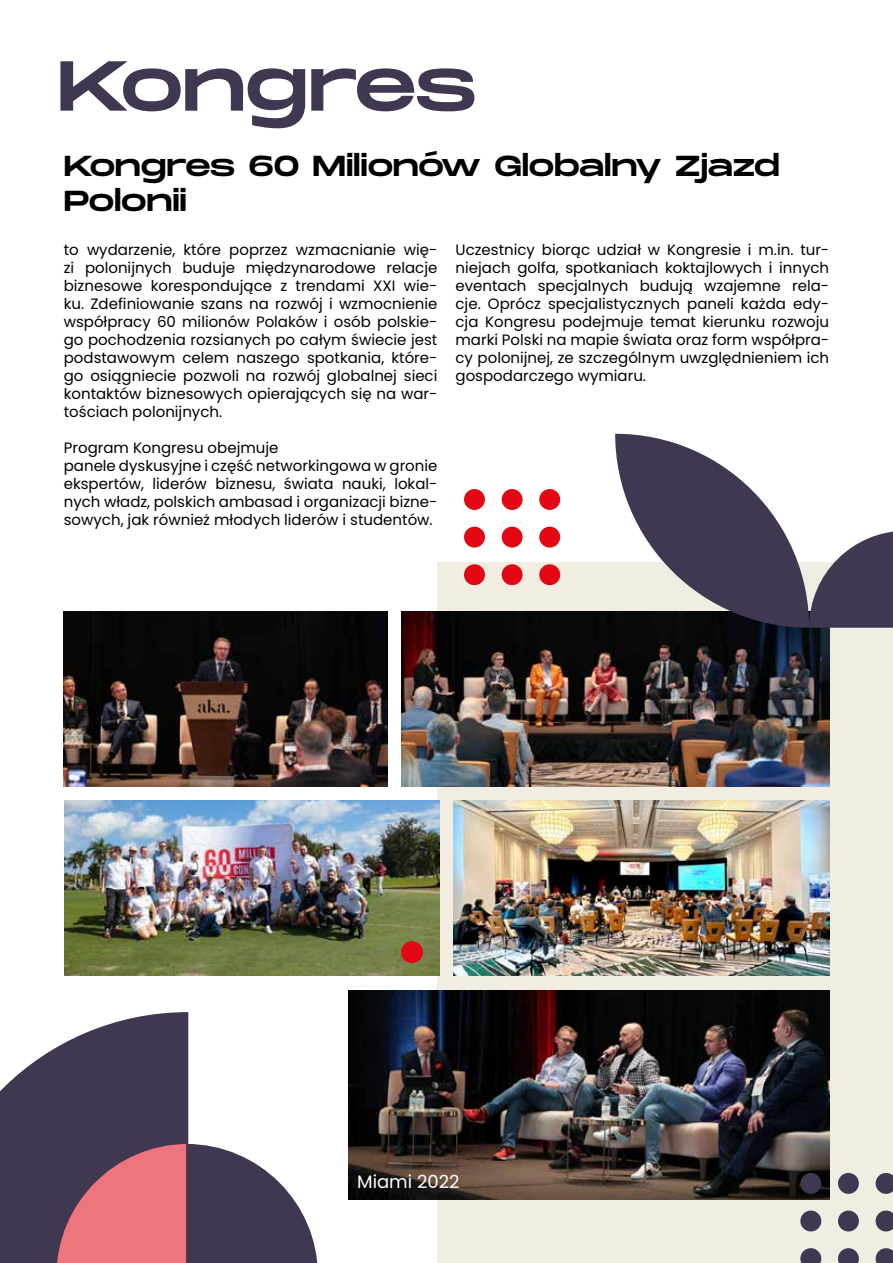
<style>
.page{position:relative;width:893px;height:1263px;background:#fff}
.page>*{position:absolute;margin:0;border:0;box-sizing:border-box;transform-origin:0 0}
.t1{font:70.5px "Monument Extended";letter-spacing:-.02em;color:#403850}
.t2{font:28.8px/34.7px "Monument Extended";letter-spacing:-.01em;color:#000}
.t3{font:18px "Poppins";color:#fff}
.t4{font:15px/18px "Poppins";color:#000;text-align:justify}
</style>
<div class="page">
<div style="left:437px;top:563px;width:456px;height:700px;background:#f1ede2"></div>
<img style="left:401px;top:611px;width:428px;height:176px">
<img style="left:64px;top:800px;width:376px;height:176px">
<img style="left:453px;top:800px;width:376px;height:176px">
<img style="left:349px;top:990px;width:480px;height:209px">
<img style="left:64px;top:611px;width:324px;height:176px">
<svg style="left:0;top:1012px;width:188px;height:251px;background:#5c5569"></svg>
<svg style="left:56px;top:1144px;width:262px;height:119px;background:#986676"></svg>
<div style="left:464px;top:564px;width:21px;height:21px;background:#e30613;border-radius:50%"></div>
<div style="left:464px;top:489px;width:21px;height:21px;background:#e30613;border-radius:50%"></div>
<div style="left:464px;top:527px;width:21px;height:20px;background:#e30613;border-radius:50%"></div>
<div style="left:502px;top:564px;width:21px;height:21px;background:#e30613;border-radius:50%"></div>
<div style="left:502px;top:489px;width:21px;height:21px;background:#e30613;border-radius:50%"></div>
<div style="left:502px;top:527px;width:21px;height:20px;background:#e30613;border-radius:50%"></div>
<div style="left:539px;top:564px;width:21px;height:21px;background:#e30613;border-radius:50%"></div>
<div style="left:539px;top:489px;width:21px;height:21px;background:#e30613;border-radius:50%"></div>
<div style="left:539px;top:527px;width:21px;height:20px;background:#e30613;border-radius:50%"></div>
<svg style="left:800px;top:1248px;width:21px;height:15px"></svg>
<div style="left:800px;top:1173px;width:21px;height:21px;background:#403850;border-radius:50%"></div>
<div style="left:800px;top:1210px;width:21px;height:21px;background:#403850;border-radius:50%"></div>
<svg style="left:838px;top:1248px;width:21px;height:15px"></svg>
<div style="left:838px;top:1173px;width:21px;height:21px;background:#403850;border-radius:50%"></div>
<div style="left:838px;top:1210px;width:21px;height:21px;background:#403850;border-radius:50%"></div>
<svg style="left:876px;top:1248px;width:17px;height:15px"></svg>
<svg style="left:876px;top:1173px;width:17px;height:21px"></svg>
<svg style="left:876px;top:1210px;width:17px;height:21px"></svg>
<div style="left:401px;top:941px;width:22px;height:22px;background:#e30613;border-radius:50%"></div>
<svg style="left:615px;top:434px;width:278px;height:194px"></svg>
<h1 class="t1" style="left:57px;top:34px;width:421px">Kongres</h1>
<h2 class="t2" style="left:64px;top:148px;width:718px">Kongres 60 Milionów Globalny Zjazd<br>Polonii</h2>
<p class="t4" style="left:64px;top:241px;width:375px">to wydarzenie, które poprzez wzmacnianie wię&shy;zi polonijnych buduje międzynarodowe relacje biznesowe korespondujące z trendami XXI wie&shy;ku. Zdefiniowanie szans na rozwój i wzmocnienie współpracy 60 milionów Polaków i osób polskie&shy;go pochodzenia rozsianych po całym świecie jest podstawowym celem naszego spotkania, które&shy;go osiągniecie pozwoli na rozwój globalnej sieci kontaktów biznesowych opierających się na war&shy;tościach polonijnych.</p>
<p class="t4" style="left:64px;top:439px;width:375px;text-align:left">Program Kongresu obejmuje<br>panele dyskusyjne i część networkingowa w gronie ekspertów, liderów biznesu, świata nauki, lokal&shy;nych władz, polskich ambasad i organizacji bizne&shy;sowych, jak również młodych liderów i studentów.</p>
<p class="t4" style="left:456px;top:241px;width:375px">Uczestnicy biorąc udział w Kongresie i m.in. tur&shy;niejach golfa, spotkaniach koktajlowych i innych eventach specjalnych budują wzajemne rela&shy;cje. Oprócz specjalistycznych paneli każda edy&shy;cja Kongresu podejmuje temat kierunku rozwoju marki Polski na mapie świata oraz form współpra&shy;cy polonijnej, ze szczególnym uwzględnieniem ich gospodarczego wymiaru.</p>
<p class="t3" style="left:357px;top:1171px;width:104px">Miami 2022</p>
</div>
